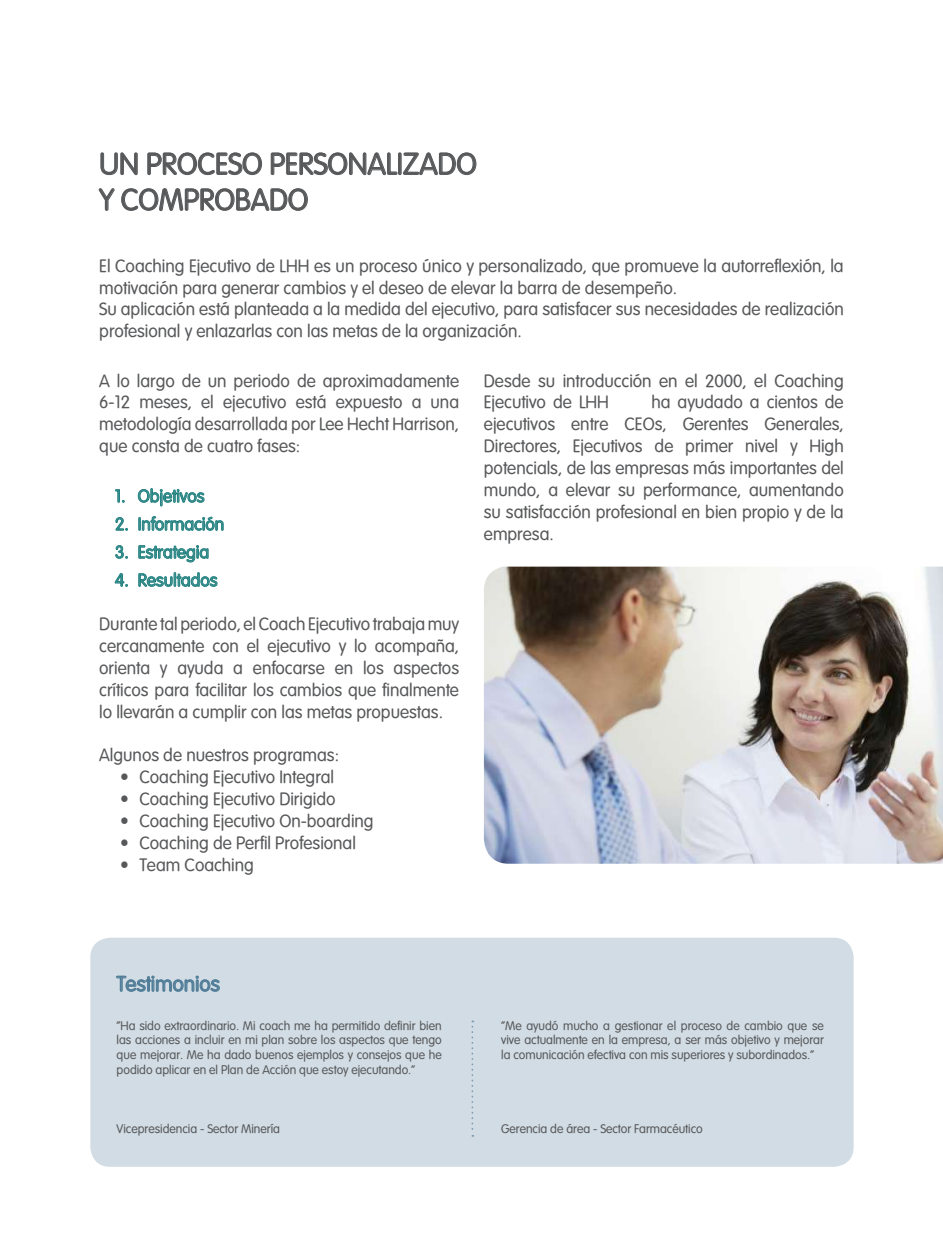
<style>
.page{position:relative;width:943px;height:1241px;background:#fff}
.page>*{position:absolute;margin:0;border:0;box-sizing:border-box;transform-origin:0 0}
.t1{font:29.75px/35.7px "VAG Rounded Lt Normal";color:#57585a}
.t2{font:21px "VAG Rounded Lt Normal";color:#517d98}
.t3{font:17.5px/21.9px "VAG Rounded Lt Normal";color:#57585a;text-align:justify}
.t4{font:17.5px "VAG Rounded Lt Normal";color:#348a89}
.t5{font:12.25px/14.7px "VAG Rounded Lt Normal";color:#57585a;text-align:justify}
</style>
<div class="page">
<img style="left:484px;top:566px;width:459px;height:297px">
<svg style="left:115px;top:489px;width:10px;height:14px"></svg>
<svg style="left:137px;top:488px;width:68px;height:19px"></svg>
<svg style="left:115px;top:517px;width:13px;height:14px"></svg>
<svg style="left:138px;top:516px;width:86px;height:15px"></svg>
<svg style="left:115px;top:545px;width:13px;height:14px"></svg>
<svg style="left:138px;top:545px;width:71px;height:18px"></svg>
<svg style="left:114px;top:573px;width:14px;height:14px"></svg>
<svg style="left:138px;top:572px;width:80px;height:15px"></svg>
<svg style="left:100px;top:152px;width:38px;height:23px"></svg>
<svg style="left:147px;top:152px;width:115px;height:23px"></svg>
<svg style="left:270px;top:152px;width:206px;height:23px"></svg>
<svg style="left:98px;top:188px;width:17px;height:23px"></svg>
<svg style="left:121px;top:188px;width:187px;height:23px"></svg>
<div style="left:90px;top:937px;width:763px;height:229px;background:#d1dce4;border-radius:20px"></div>
<svg style="left:116px;top:975px;width:104px;height:17px"></svg>
<svg style="left:471px;top:1020px;width:2px;height:116px"></svg>
<h1 class="t1" style="left:99px;top:146px;width:379px">UN PROCESO PERSONALIZADO<br>Y COMPROBADO</h1>
<p class="t3" style="left:99px;top:254px;width:746px;text-align:left">El Coaching Ejecutivo de LHH es un proceso único y personalizado, que promueve la autorreflexión, la motivación para generar cambios y el deseo de elevar la barra de desempeño.<br>Su aplicación está planteada a la medida del ejecutivo, para satisfacer sus necesidades de realización profesional y enlazarlas con las metas de la organización.</p>
<p class="t3" style="left:99px;top:369px;width:361px">A lo largo de un periodo de aproximadamente 6-12 meses, el ejecutivo está expuesto a una metodología desarrollada por Lee Hecht Harrison, que consta de cuatro fases:</p>
<p class="t4" style="left:115px;top:486px;width:91px">1. Objetivos</p>
<p class="t4" style="left:115px;top:514px;width:111px">2. Información</p>
<p class="t4" style="left:115px;top:542px;width:96px">3. Estrategia</p>
<p class="t4" style="left:115px;top:570px;width:104px">4. Resultados</p>
<p class="t3" style="left:99px;top:612px;width:361px">Durante tal periodo, el Coach Ejecutivo trabaja muy cercanamente con el ejecutivo y lo acompaña, orienta y ayuda a enfocarse en los aspectos críticos para facilitar los cambios que finalmente lo llevarán a cumplir con las metas propuestas.</p>
<p class="t3" style="left:99px;top:744px;width:241px">Algunos de nuestros programas:</p>
<p class="t3" style="left:120px;top:766px;width:215px">• Coaching Ejecutivo Integral</p>
<p class="t3" style="left:120px;top:787px;width:217px">• Coaching Ejecutivo Dirigido</p>
<p class="t3" style="left:120px;top:809px;width:255px">• Coaching Ejecutivo On-boarding</p>
<p class="t3" style="left:120px;top:831px;width:237px">• Coaching de Perfil Profesional</p>
<p class="t3" style="left:120px;top:853px;width:135px">• Team Coaching</p>
<p class="t3" style="left:484px;top:369px;width:361px">Desde su introducción en el 2000, el Coaching<br>Ejecutivo de LHH</p>
<p class="t3" style="left:484px;top:391px;width:361px;text-indent:167px">ha ayudado a cientos de ejecutivos entre CEOs, Gerentes Generales, Directores, Ejecutivos de primer nivel y High potencials, de las empresas más importantes del mundo, a elevar su performance, aumentando su satisfacción profesional en bien propio y de la empresa.</p>
<p class="t2" style="left:117px;top:971px;width:105px">Testimonios</p>
<p class="t5" style="left:117px;top:1017px;width:326px">“Ha sido extraordinario. Mi coach me ha permitido definir bien las acciones a incluir en mi plan sobre los aspectos que tengo que mejorar. Me ha dado buenos ejemplos y consejos que he podido aplicar en el Plan de Acción que estoy ejecutando.”</p>
<p class="t5" style="left:117px;top:1120px;width:165px">Vicepresidencia - Sector Minería</p>
<p class="t5" style="left:501px;top:1017px;width:324px">“Me ayudó mucho a gestionar el proceso de cambio que se vive actualmente en la empresa, a ser más objetivo y mejorar la comunicación efectiva con mis superiores y subordinados.”</p>
<p class="t5" style="left:501px;top:1120px;width:203px">Gerencia de área - Sector Farmacéutico</p>
</div>
